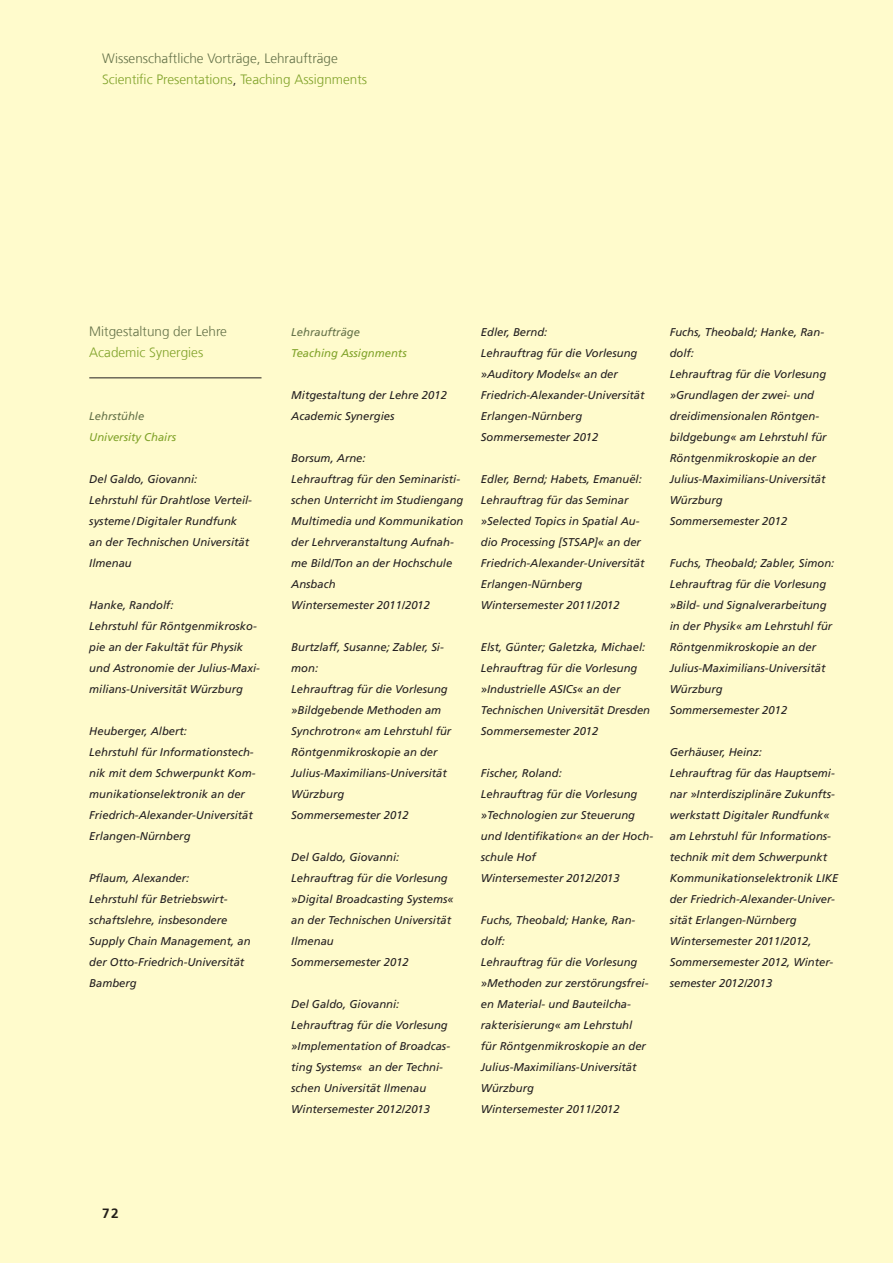
<style>
.page{position:relative;width:893px;height:1263px;background:#fffbcc}
.page>*{position:absolute;margin:0;border:0;box-sizing:border-box;transform-origin:0 0}
._06_Fließtext{font:300 13.5px "Frutiger LT Com";color:#81a32a}
._06_Fließtext-2{font:300 13.5px "Frutiger LT Com";color:#657249}
.t1{font:700 13.5px "Frutiger LT Com";color:#231f20}
._05_Marginalie_Bildu{font:italic 11.25px/21px "Frutiger LT Com";color:#231f20}
._05_Marginalie_Bildu-2{font:italic 11.25px "Frutiger LT Com";color:#81a32a}
._05_Marginalie_Bildu-3{font:italic 11.25px "Frutiger LT Com";color:#657249}
.s1{color:#231f20}
</style>
<div class="page">
<hr style="left:89px;top:378px;width:172px;height:1px;background:#231f20">
<p class="_06_Fließtext-2" style="left:102px;top:50px;width:237px">Wissenschaftliche Vorträge, Lehraufträge</p>
<p class="_06_Fließtext" style="left:102px;top:71px;width:267px">Scientific Presentations<span class="s1">,</span> Teaching Assignments</p>
<p class="_06_Fließtext-2" style="left:89px;top:323px;width:139px">Mitgestaltung der Lehre</p>
<p class="_06_Fließtext" style="left:89px;top:344px;width:115px">Academic Synergies</p>
<p class="_05_Marginalie_Bildu-3" style="left:89px;top:410px;width:57px">Lehrstühle</p>
<p class="_05_Marginalie_Bildu-2" style="left:89px;top:431px;width:88px">University Chairs</p>
<p class="_05_Marginalie_Bildu" style="left:89px;top:469px;width:110px">Del Galdo, Giovanni:</p>
<p class="_05_Marginalie_Bildu" style="left:89px;top:490px;width:164px">Lehrstuhl für Drahtlose Verteil&shy;systeme/Digitaler Rundfunk an der Technischen Universität<br>Ilmenau</p>
<p class="_05_Marginalie_Bildu" style="left:89px;top:595px;width:86px">Hanke, Randolf:</p>
<p class="_05_Marginalie_Bildu" style="left:89px;top:616px;width:169px">Lehrstuhl für Röntgenmikrosko&shy;pie an der Fakultät für Physik</p>
<p class="_05_Marginalie_Bildu" style="left:89px;top:658px;width:172px">und Astronomie der Julius-Maxi&shy;milians-Universität Würzburg</p>
<p class="_05_Marginalie_Bildu" style="left:89px;top:721px;width:99px">Heuberger, Albert:</p>
<p class="_05_Marginalie_Bildu" style="left:89px;top:742px;width:168px">Lehrstuhl für Informationstech&shy;nik mit dem Schwerpunkt Kom&shy;munikationselektronik an der<br>Friedrich-Alexander-Universität<br>Erlangen-Nürnberg</p>
<p class="_05_Marginalie_Bildu" style="left:89px;top:868px;width:102px">Pflaum, Alexander:</p>
<p class="_05_Marginalie_Bildu" style="left:89px;top:889px;width:163px">Lehrstuhl für Betriebswirt&shy;schaftslehre, insbesondere<br>Supply Chain Management, an der Otto-Friedrich-Universität<br>Bamberg</p>
<p class="_05_Marginalie_Bildu-3" style="left:291px;top:326px;width:70px">Lehraufträge</p>
<p class="_05_Marginalie_Bildu-2" style="left:291px;top:347px;width:117px">Teaching Assignments</p>
<p class="_05_Marginalie_Bildu" style="left:291px;top:385px;width:157px">Mitgestaltung der Lehre 2012</p>
<p class="_05_Marginalie_Bildu" style="left:291px;top:406px;width:105px">Academic Synergies</p>
<p class="_05_Marginalie_Bildu" style="left:291px;top:448px;width:76px">Borsum, Arne:</p>
<p class="_05_Marginalie_Bildu" style="left:291px;top:469px;width:174px">Lehrauftrag für den Seminaristi&shy;schen Unterricht im Studiengang<br>Multimedia und Kommunikation der Lehrveranstaltung Aufnah&shy;me Bild/Ton an der Hochschule<br>Ansbach</p>
<p class="_05_Marginalie_Bildu" style="left:291px;top:595px;width:140px">Wintersemester 2011/2012</p>
<p class="_05_Marginalie_Bildu" style="left:291px;top:637px;width:154px">Burtzlaff, Susanne; Zabler, Si&shy;mon:</p>
<p class="_05_Marginalie_Bildu" style="left:291px;top:679px;width:162px">Lehrauftrag für die Vorlesung »Bildgebende Methoden am<br>Synchrotron« am Lehrstuhl für<br>Röntgenmikroskopie an der<br>Julius-Maximilians-Universität<br>Würzburg</p>
<p class="_05_Marginalie_Bildu" style="left:291px;top:805px;width:119px">Sommersemester 2012</p>
<p class="_05_Marginalie_Bildu" style="left:291px;top:847px;width:110px">Del Galdo, Giovanni:</p>
<p class="_05_Marginalie_Bildu" style="left:291px;top:868px;width:164px">Lehrauftrag für die Vorlesung »Digital Broadcasting Systems« an der Technischen Universität<br>Ilmenau</p>
<p class="_05_Marginalie_Bildu" style="left:291px;top:952px;width:119px">Sommersemester 2012</p>
<p class="_05_Marginalie_Bildu" style="left:291px;top:994px;width:110px">Del Galdo, Giovanni:</p>
<p class="_05_Marginalie_Bildu" style="left:291px;top:1015px;width:160px">Lehrauftrag für die Vorlesung »Implementation of Broadcas&shy;ting Systems« an der Techni&shy;schen Universität Ilmenau</p>
<p class="_05_Marginalie_Bildu" style="left:291px;top:1099px;width:140px">Wintersemester 2012/2013</p>
<p class="_05_Marginalie_Bildu" style="left:481px;top:322px;width:68px">Edler, Bernd:</p>
<p class="_05_Marginalie_Bildu" style="left:481px;top:343px;width:165px">Lehrauftrag für die Vorlesung »Auditory Models« an der<br>Friedrich-Alexander-Universität<br>Erlangen-Nürnberg</p>
<p class="_05_Marginalie_Bildu" style="left:481px;top:427px;width:119px">Sommersemester 2012</p>
<p class="_05_Marginalie_Bildu" style="left:481px;top:469px;width:162px">Edler, Bernd; Habets, Emanuël:</p>
<p class="_05_Marginalie_Bildu" style="left:481px;top:490px;width:165px">Lehrauftrag für das Seminar »Selected Topics in Spatial Au&shy;dio Processing [STSAP]« an der<br>Friedrich-Alexander-Universität<br>Erlangen-Nürnberg</p>
<p class="_05_Marginalie_Bildu" style="left:481px;top:595px;width:140px">Wintersemester 2011/2012</p>
<p class="_05_Marginalie_Bildu" style="left:481px;top:637px;width:166px">Elst, Günter; Galetzka, Michael:</p>
<p class="_05_Marginalie_Bildu" style="left:481px;top:658px;width:158px">Lehrauftrag für die Vorlesung »Industrielle ASICs« an der</p>
<p class="_05_Marginalie_Bildu" style="left:481px;top:700px;width:171px">Technischen Universität Dresden</p>
<p class="_05_Marginalie_Bildu" style="left:481px;top:721px;width:119px">Sommersemester 2012</p>
<p class="_05_Marginalie_Bildu" style="left:481px;top:763px;width:82px">Fischer, Roland:</p>
<p class="_05_Marginalie_Bildu" style="left:481px;top:784px;width:174px">Lehrauftrag für die Vorlesung »Technologien zur Steuerung und Identifikation« an der Hoch&shy;schule Hof</p>
<p class="_05_Marginalie_Bildu" style="left:481px;top:868px;width:140px">Wintersemester 2012/2013</p>
<p class="_05_Marginalie_Bildu" style="left:481px;top:910px;width:156px">Fuchs, Theobald; Hanke, Ran&shy;dolf:</p>
<p class="_05_Marginalie_Bildu" style="left:481px;top:952px;width:169px">Lehrauftrag für die Vorlesung »Methoden zur zerstörungsfrei&shy;en Material- und Bauteilcha&shy;rakterisierung« am Lehrstuhl für Röntgenmikroskopie an der<br>Julius-Maximilians-Universität<br>Würzburg</p>
<p class="_05_Marginalie_Bildu" style="left:481px;top:1099px;width:140px">Wintersemester 2011/2012</p>
<p class="_05_Marginalie_Bildu" style="left:670px;top:322px;width:156px">Fuchs, Theobald; Hanke, Ran&shy;dolf:</p>
<p class="_05_Marginalie_Bildu" style="left:670px;top:364px;width:158px">Lehrauftrag für die Vorlesung »Grundlagen der zwei- und dreidimensionalen Röntgen&shy;bildgebung« am Lehrstuhl für<br>Röntgenmikroskopie an der<br>Julius-Maximilians-Universität<br>Würzburg</p>
<p class="_05_Marginalie_Bildu" style="left:670px;top:511px;width:119px">Sommersemester 2012</p>
<p class="_05_Marginalie_Bildu" style="left:670px;top:553px;width:166px">Fuchs, Theobald; Zabler, Simon:</p>
<p class="_05_Marginalie_Bildu" style="left:670px;top:574px;width:164px">Lehrauftrag für die Vorlesung »Bild- und Signalverarbeitung in der Physik« am Lehrstuhl für<br>Röntgenmikroskopie an der<br>Julius-Maximilians-Universität<br>Würzburg</p>
<p class="_05_Marginalie_Bildu" style="left:670px;top:700px;width:119px">Sommersemester 2012</p>
<p class="_05_Marginalie_Bildu" style="left:670px;top:742px;width:94px">Gerhäuser, Heinz:</p>
<p class="_05_Marginalie_Bildu" style="left:670px;top:763px;width:170px">Lehrauftrag für das Hauptsemi&shy;nar »Interdisziplinäre Zukunfts&shy;werkstatt Digitaler Rundfunk« am Lehrstuhl für Informations&shy;technik mit dem Schwerpunkt<br>Kommunikationselektronik LIKE der Friedrich-Alexander-Univer&shy;sität Erlangen-Nürnberg</p>
<p class="_05_Marginalie_Bildu" style="left:670px;top:931px;width:165px">Wintersemester 2011/2012,<br>Sommersemester 2012, Winter&shy;semester 2012/2013</p>
<p class="t1" style="left:102px;top:1205px;width:18px">72</p>
</div>
